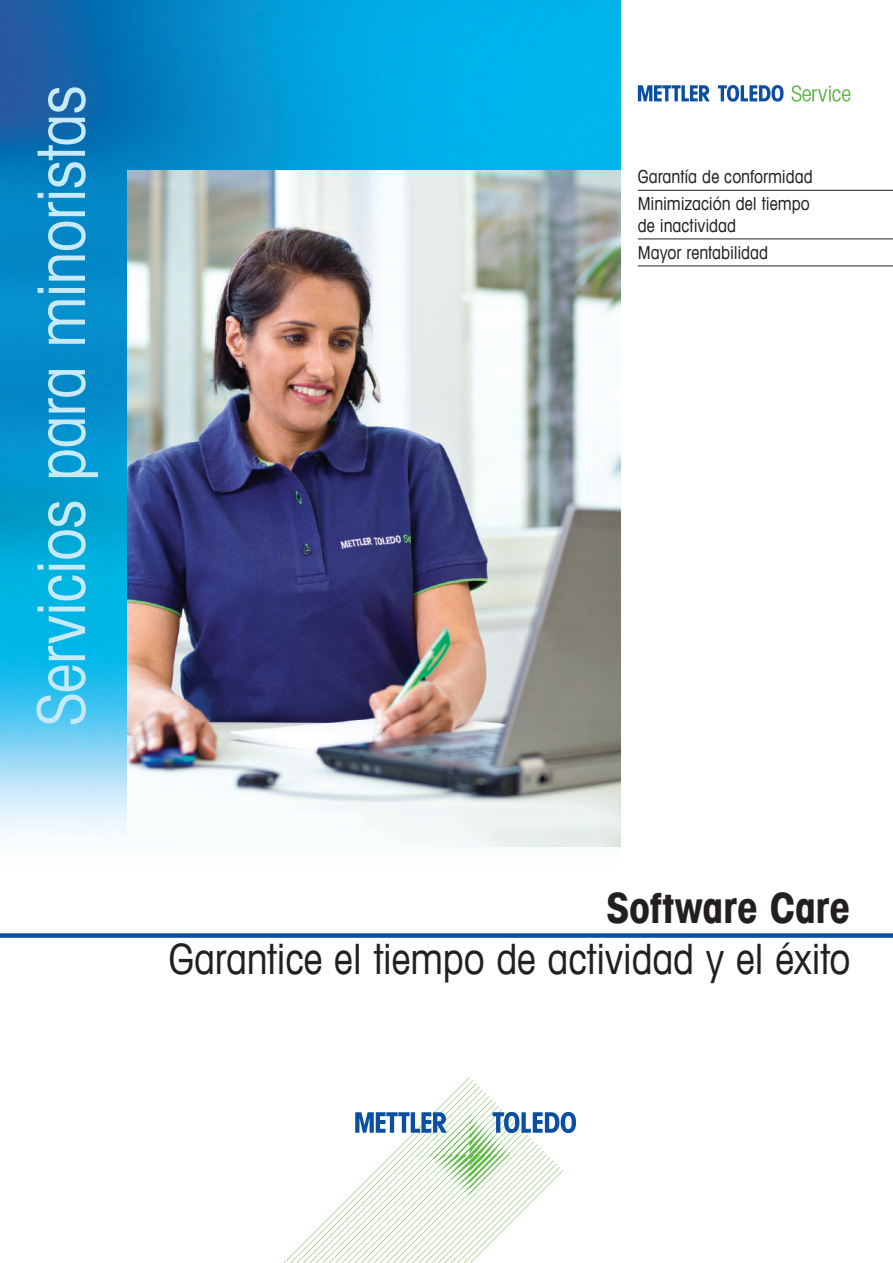
<style>
.page{position:relative;width:893px;height:1263px;background:#fff}
.page>*{position:absolute;margin:0;border:0;box-sizing:border-box;transform-origin:0 0}
.t1{font:condensed 66px "Avant Garde Com";letter-spacing:-.015em;color:#c6eafa}
.t2{font:condensed 42px "Avant Garde Com";letter-spacing:-.01em;color:#231f20}
.t3{font:700 condensed 42px "Avant Garde Com";letter-spacing:-.005em;color:#231f20}
.t4{font:condensed 18px/27px "Avant Garde Com";letter-spacing:-.005em;color:#231f20}
</style>
<div class="page">
<svg style="left:284px;top:1077px;width:292px;height:186px"></svg>
<div style="left:0;top:933px;width:893px;height:5px;background:#0a4fa2"></div>
<img style="left:0;top:0;width:621px;height:847px">
<img style="left:128px;top:170px;width:493px;height:676px">
<hr style="left:638px;top:190px;width:255px;height:1px;background:#231f20">
<hr style="left:638px;top:239px;width:255px;height:1px;background:#231f20">
<hr style="left:638px;top:266px;width:255px;height:1px;background:#231f20">
<svg style="left:718px;top:85px;width:66px;height:17px"></svg>
<svg style="left:638px;top:85px;width:72px;height:16px"></svg>
<svg style="left:792px;top:85px;width:58px;height:17px"></svg>
<h1 class="t1" style="left:21px;top:726px;width:642px;rotate:-90deg">Servicios para minoristas</h1>
<p class="t4" style="left:638px;top:163px;width:176px">Garantía de conformidad<br>Minimización del tiempo</p>
<p class="t4" style="left:638px;top:211px;width:132px">de inactividad<br>Mayor rentabilidad</p>
<h2 class="t3" style="left:606px;top:881px;width:246px">Software Care</h2>
<h2 class="t2" style="left:169px;top:933px;width:683px">Garantice el tiempo de actividad y el éxito</h2>
</div>
